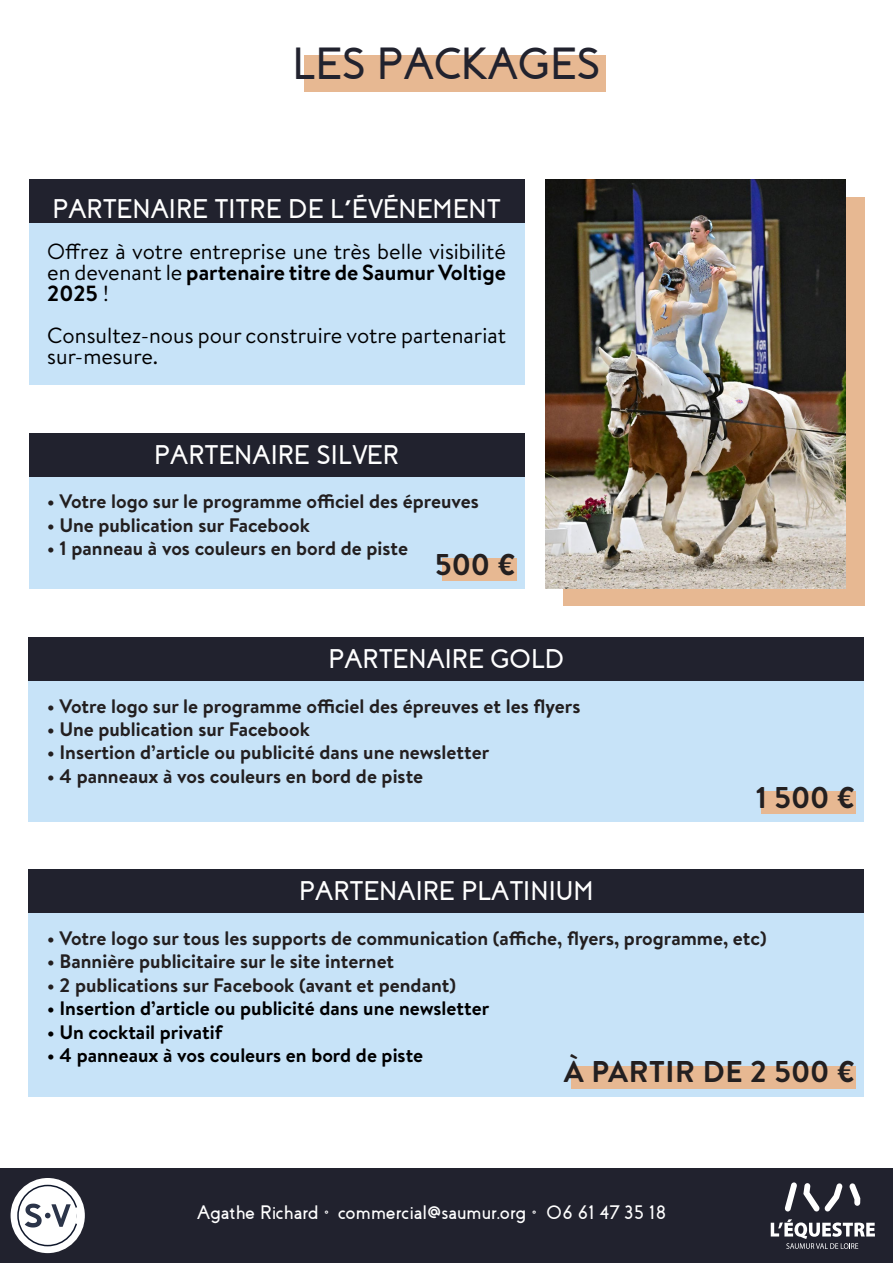
<style>
.page{position:relative;width:893px;height:1263px;background:#fff}
.page>*{position:absolute;margin:0;border:0;box-sizing:border-box;transform-origin:0 0}
.t1{font:700 45px "Coves";color:#21222e}
.t2{font:700 30px "Brandon Text";letter-spacing:.02em;color:#231f20}
.t3{font:700 30px "Brandon Text";color:#231f20}
.t4{font:700 27px "Coves";color:#fff}
.t5{font:21.9px/21px "Brandon Text";color:#000001;text-align:justify}
.t6{font:700 19.5px "Brandon Text";color:#231f20}
.t7{font:700 19.5px "Brandon Text";color:#000001}
.t8{font:700 19.5px "Coves";color:#fff}
.s1{font-family:"Maven Pro"}
.s2{font-weight:700}
</style>
<div class="page">
<div style="left:304px;top:55px;width:301px;height:36px;background:#e7b892"></div>
<div style="left:29px;top:660px;width:835px;height:162px;background:#c7e3f8"></div>
<div style="left:29px;top:637px;width:835px;height:43px;background:#21222e"></div>
<div style="left:761px;top:791px;width:95px;height:23px;background:#e7b892"></div>
<div style="left:29px;top:913px;width:835px;height:184px;background:#c7e3f8"></div>
<div style="left:29px;top:870px;width:835px;height:43px;background:#21222e"></div>
<div style="left:571px;top:1066px;width:285px;height:23px;background:#e7b892"></div>
<div style="left:29px;top:455px;width:495px;height:134px;background:#c7e3f8"></div>
<div style="left:29px;top:433px;width:495px;height:43px;background:#21222e"></div>
<div style="left:442px;top:558px;width:74px;height:23px;background:#e7b892"></div>
<div style="left:563px;top:197px;width:301px;height:409px;background:#e7b892"></div>
<img style="left:545px;top:180px;width:301px;height:409px">
<div style="left:0;top:1169px;width:893px;height:94px;background:#21222e"></div>
<div style="left:29px;top:202px;width:495px;height:183px;background:#c7e3f8"></div>
<div style="left:29px;top:180px;width:495px;height:43px;background:#21222e"></div>
<svg style="left:771px;top:1219px;width:104px;height:30px"></svg>
<svg style="left:784px;top:1182px;width:13px;height:29px"></svg>
<svg style="left:803px;top:1183px;width:40px;height:28px"></svg>
<svg style="left:849px;top:1183px;width:11px;height:23px"></svg>
<div style="left:11px;top:1178px;width:74px;height:75px;background:#fff;border-radius:50%"></div>
<div style="left:17px;top:1185px;width:61px;height:61px;border:2px solid #0f172b;border-radius:50%"></div>
<svg style="left:25px;top:1203px;width:53px;height:24px"></svg>
<p class="t1" style="left:292px;top:38px;width:310px">LES PACKAGES</p>
<p class="t4" style="left:52px;top:193px;width:450px">PARTENAIRE TITRE DE L<span class="s1">’</span>ÉVÉNEMENT</p>
<p class="t5" style="left:47px;top:240px;width:460px">Offrez à votre entreprise une très belle visibilité en devenant le <span class="s2">partenaire titre de Saumur Voltige 2025</span> !</p>
<p class="t5" style="left:47px;top:324px;width:460px">Consultez-nous pour construire votre partenariat sur-mesure.</p>
<p class="t4" style="left:154px;top:439px;width:246px">PARTENAIRE SILVER</p>
<p class="t6" style="left:47px;top:488px;width:433px">• Votre logo sur le programme officiel des épreuves</p>
<p class="t6" style="left:47px;top:511px;width:264px">• Une publication sur Facebook</p>
<p class="t6" style="left:47px;top:535px;width:362px">• 1 panneau à vos couleurs en bord de piste</p>
<p class="t3" style="left:435px;top:543px;width:82px">500 €</p>
<p class="t4" style="left:328px;top:643px;width:238px">PARTENAIRE GOLD</p>
<p class="t6" style="left:47px;top:692px;width:535px">• Votre logo sur le programme officiel des épreuves et les flyers</p>
<p class="t6" style="left:47px;top:716px;width:264px">• Une publication sur Facebook</p>
<p class="t6" style="left:47px;top:739px;width:443px">• Insertion d’article ou publicité dans une newsletter</p>
<p class="t6" style="left:47px;top:762px;width:377px">• 4 panneaux à vos couleurs en bord de piste</p>
<p class="t4" style="left:299px;top:875px;width:296px">PARTENAIRE PLATINIUM</p>
<p class="t3" style="left:756px;top:776px;width:100px">1 500 €</p>
<p class="t6" style="left:47px;top:924px;width:721px">• Votre logo sur tous les supports de communication (affiche, flyers, programme, etc)</p>
<p class="t6" style="left:47px;top:948px;width:348px">• Bannière publicitaire sur le site internet</p>
<p class="t6" style="left:47px;top:971px;width:410px">• 2 publications sur Facebook (avant et pendant)</p>
<p class="t7" style="left:47px;top:995px;width:443px">• Insertion d’article ou publicité dans une newsletter</p>
<p class="t7" style="left:47px;top:1018px;width:177px">• Un cocktail privatif</p>
<p class="t7" style="left:47px;top:1041px;width:377px">• 4 panneaux à vos couleurs en bord de piste</p>
<p class="t2" style="left:564px;top:1051px;width:293px">À PARTIR DE 2 500 €</p>
<p class="t8" style="left:197px;top:1201px;width:470px">Agathe Richard • commercial@saumur.org • 06 61 47 35 18</p>
</div>
